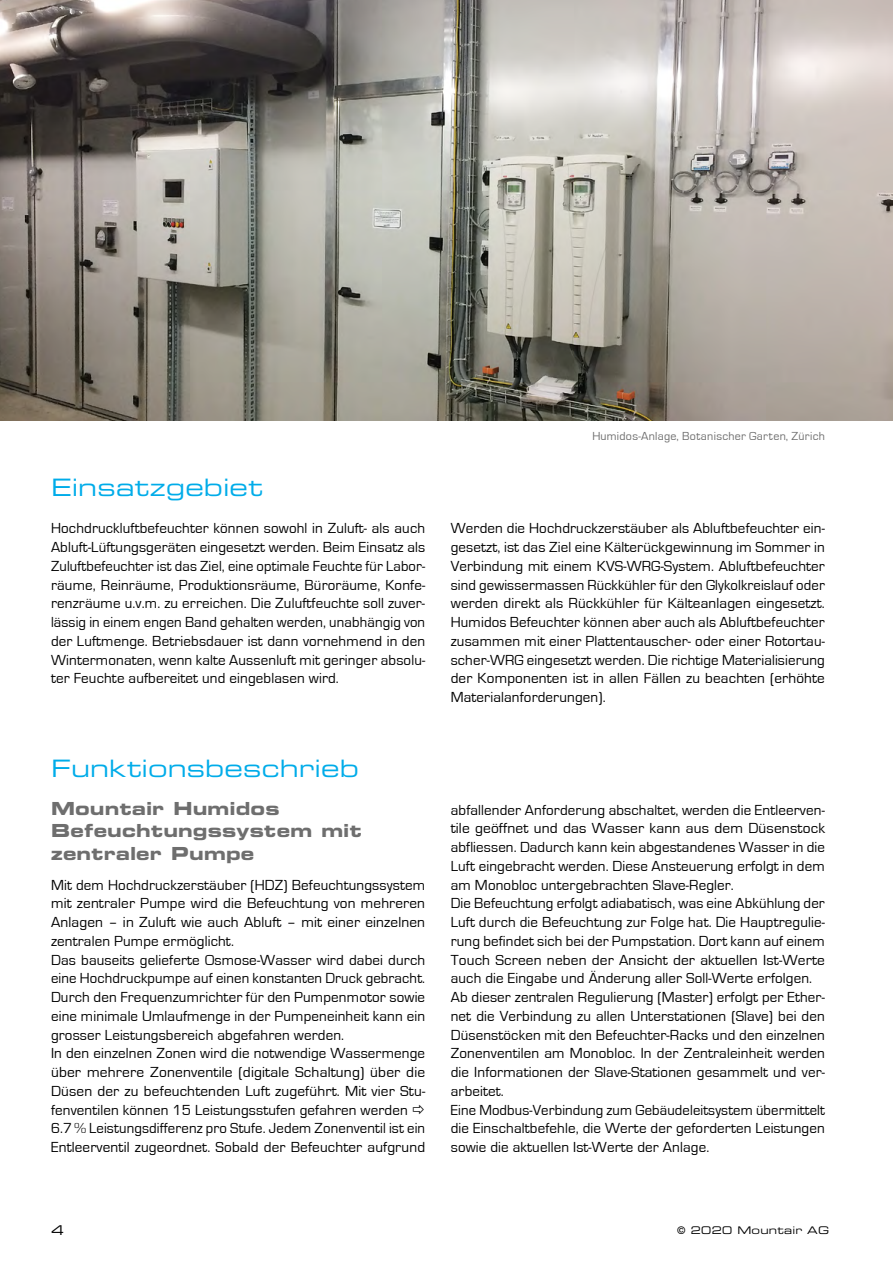
<style>
.page{position:relative;width:893px;height:1263px;background:#fff}
.page>*{position:absolute;margin:0;border:0;box-sizing:border-box;transform-origin:0 0}
.t1{font:24px "Eurostile Extended Two";letter-spacing:.005em;color:#00ace9}
.t2{font:18px/22.5px "Eurostile Bold Extended Two";letter-spacing:.01em;color:#6e6e6e}
.t3{font:15px/18.8px "Eurostile";letter-spacing:.01em;color:#000;text-align:justify}
.t4{font:13.5px "Eurostile Extended Two";color:#000}
.t5{font:12px "Eurostile";letter-spacing:.025em;color:#6e6e6e}
.t6{font:10.5px "Eurostile Extended Two";letter-spacing:.025em;color:#000}
</style>
<div class="page">
<img style="left:0;top:0;width:893px;height:421px">
<p class="t5" style="left:592px;top:429px;width:234px">Humidos-Anlage, Botanischer Garten, Zürich</p>
<h1 class="t1" style="left:51px;top:471px;width:213px">Einsatzgebiet</h1>
<p class="t3" style="left:51px;top:519px;width:376px">Hochdruckluftbefeuchter können sowohl in Zuluft- als auch Abluft-Lüftungsgeräten eingesetzt werden. Beim Einsatz als Zuluftbefeuchter ist das Ziel, eine optimale Feuchte für Labor&shy;räume, Reinräume, Produktionsräume, Büroräume, Konfe&shy;renzräume u.v.m. zu erreichen. Die Zuluftfeuchte soll zuver&shy;lässig in einem engen Band gehalten werden, unabhängig von der Luftmenge. Betriebsdauer ist dann vornehmend in den Wintermonaten, wenn kalte Aussenluft mit geringer absolu&shy;ter Feuchte aufbereitet und eingeblasen wird.</p>
<p class="t3" style="left:451px;top:519px;width:376px">Werden die Hochdruckzerstäuber als Abluftbefeuchter ein&shy;gesetzt, ist das Ziel eine Kälterückgewinnung im Sommer in Verbindung mit einem KVS-WRG-System. Abluftbefeuchter sind gewissermassen Rückkühler für den Glykolkreislauf oder werden direkt als Rückkühler für Kälteanlagen eingesetzt.<br>Humidos Befeuchter können aber auch als Abluftbefeuchter zusammen mit einer Plattentauscher- oder einer Rotortau&shy;scher-WRG eingesetzt werden. Die richtige Materialisierung der Komponenten ist in allen Fällen zu beachten (erhöhte Materialanforderungen).</p>
<h1 class="t1" style="left:51px;top:752px;width:309px">Funktionsbeschrieb</h1>
<p class="t2" style="left:51px;top:796px;width:312px">Mountair Humidos<br>Befeuchtungssystem mit zentraler Pumpe</p>
<p class="t3" style="left:51px;top:876px;width:376px;text-align:left">Mit dem Hochdruckzerstäuber (HDZ) Befeuchtungssystem mit zentraler Pumpe wird die Befeuchtung von mehreren Anlagen – in Zuluft wie auch Abluft – mit einer einzelnen zentralen Pumpe ermöglicht.<br>Das bauseits gelieferte Osmose-Wasser wird dabei durch eine Hochdruckpumpe auf einen konstanten Druck gebracht.<br>Durch den Frequenzumrichter für den Pumpenmotor sowie eine minimale Umlaufmenge in der Pumpeneinheit kann ein grosser Leistungsbereich abgefahren werden.<br>In den einzelnen Zonen wird die notwendige Wassermenge über mehrere Zonenventile (digitale Schaltung) über die Düsen der zu befeuchtenden Luft zugeführt. Mit vier Stu&shy;fenventilen können 15 Leistungsstufen gefahren werden 6.7% Leistungsdifferenz pro Stufe. Jedem Zonenventil ist ein Entleerventil zugeordnet. Sobald der Befeuchter aufgrund</p>
<p class="t3" style="left:451px;top:801px;width:376px;text-align:left">abfallender Anforderung abschaltet, werden die Entleerven&shy;tile geöffnet und das Wasser kann aus dem Düsenstock abfliessen. Dadurch kann kein abgestandenes Wasser in die Luft eingebracht werden. Diese Ansteuerung erfolgt in dem am Monobloc untergebrachten Slave-Regler.<br>Die Befeuchtung erfolgt adiabatisch, was eine Abkühlung der Luft durch die Befeuchtung zur Folge hat. Die Hauptregulie&shy;rung befindet sich bei der Pumpstation. Dort kann auf einem Touch Screen neben der Ansicht der aktuellen Ist-Werte auch die Eingabe und Änderung aller Soll-Werte erfolgen.<br>Ab dieser zentralen Regulierung (Master) erfolgt per Ether&shy;net die Verbindung zu allen Unterstationen (Slave) bei den Düsenstöcken mit den Befeuchter-Racks und den einzelnen Zonenventilen am Monobloc. In der Zentraleinheit werden die Informationen der Slave-Stationen gesammelt und ver&shy;arbeitet.<br>Eine Modbus-Verbindung zum Gebäudeleitsystem übermittelt die Einschaltbefehle, die Werte der geforderten Leistungen sowie die aktuellen Ist-Werte der Anlage.</p>
<p class="t4" style="left:51px;top:1221px;width:15px">4</p>
<p class="t6" style="left:677px;top:1223px;width:153px">© 2020 Mountair AG</p>
</div>
